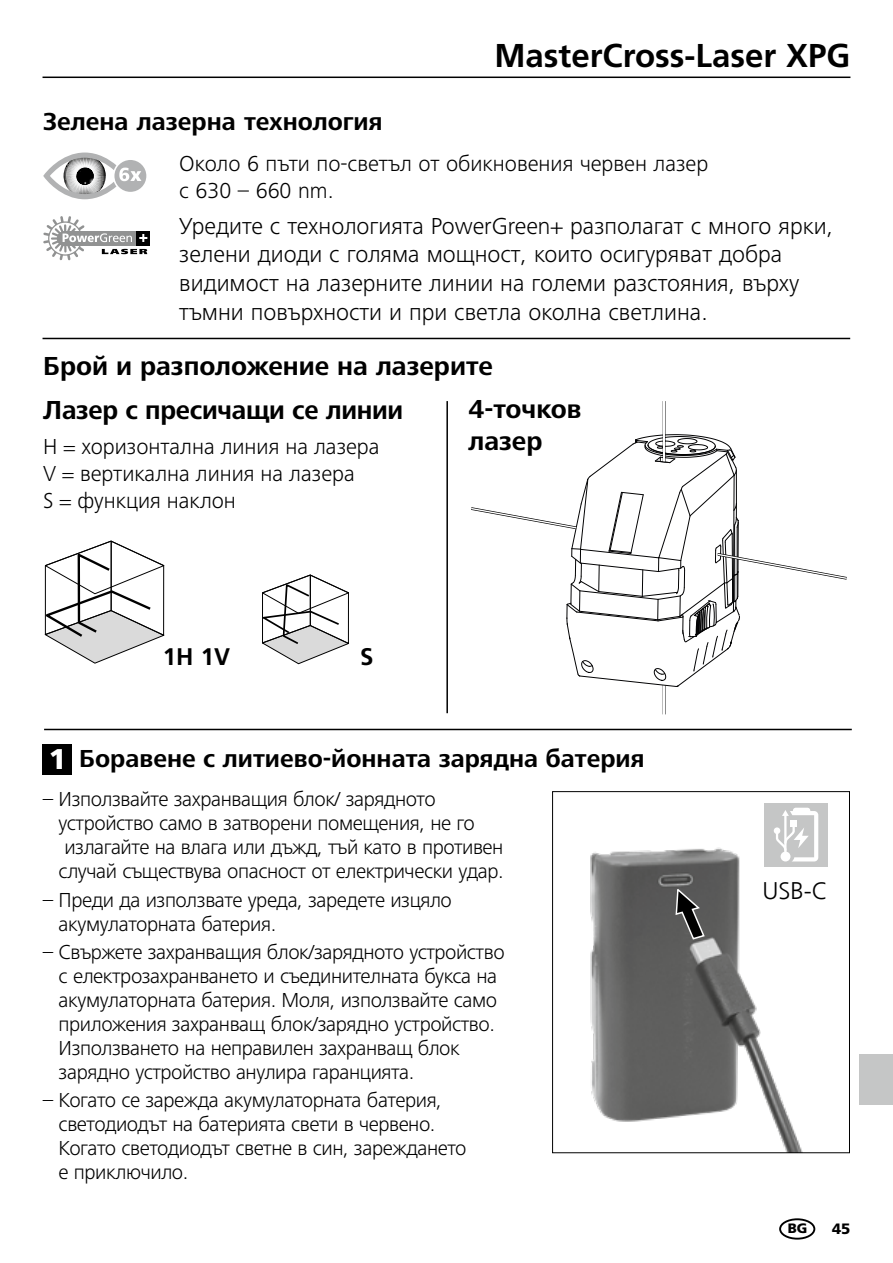
<style>
.page{position:relative;width:893px;height:1263px;background:#fff}
.page>*{position:absolute;margin:0;border:0;box-sizing:border-box;transform-origin:0 0}
.t1{font:700 33px "Frutiger LT Com";color:#000}
.t2{font:900 28.5px "Frutiger LT Com";color:#fff}
.t3{font:700 27px/42.9px "Frutiger Next LTW1 G";color:#000}
.t4{font:700 25.5px "Frutiger Next LTW1 G";color:#000}
.t5{font:300 24px/28.8px "Frutiger Next LTW1 G";color:#000}
.t6{font:300 24px "Frutiger LT Com";color:#000}
.t7{font:700 24px "Frutiger LT Com";color:#000}
.t8{font:300 22.5px/27px "Frutiger Next LTW1 G";color:#000}
.t9{font:300 21px/24px "Frutiger Next LTW1 G";letter-spacing:-.02em;color:#000}
.t10{font:900 15px "Frutiger LT Com";color:#000}
.t11{font:900 13.5px "Frutiger LT Com";color:#000}
</style>
<div class="page">
<hr style="left:43px;top:77px;width:807px;height:1px;background:#000">
<svg style="left:471px;top:434px;width:376px;height:253px"></svg>
<hr style="left:43px;top:338px;width:807px;height:1px;background:#000">
<hr style="left:44px;top:729px;width:808px;height:1px;background:#000">
<div style="left:43px;top:744px;width:29px;height:31px;background:#000"></div>
<img style="left:590px;top:847px;width:223px;height:304px">
<div style="left:552px;top:791px;width:298px;height:362px;border:1px solid #000"></div>
<svg style="left:659px;top:887px;width:59px;height:59px;background:#5b5b5a"></svg>
<div style="left:764px;top:803px;width:64px;height:63px;background:#c5c6c6"></div>
<div style="left:774px;top:827px;width:6px;height:7px;background:#fff;border-radius:50%"></div>
<svg style="left:775px;top:808px;width:43px;height:53px"></svg>
<hr style="left:446px;top:401px;width:2px;height:312px;background:#000">
<svg style="left:44px;top:540px;width:121px;height:124px"></svg>
<svg style="left:262px;top:574px;width:87px;height:90px"></svg>
<div style="left:779px;top:1218px;width:36px;height:21px;border:2px solid #000;border-radius:50%"></div>
<svg style="left:43px;top:216px;width:107px;height:44px"></svg>
<div style="left:114px;top:160px;width:32px;height:32px;background:#b1b2b3;border-radius:50%"></div>
<svg style="left:43px;top:153px;width:98px;height:46px"></svg>
<div style="left:859px;top:1054px;width:34px;height:50px;background:#c5c6c6"></div>
<p class="t4" style="left:43px;top:107px;width:341px">Зелена лазерна технология</p>
<h1 class="t1" style="left:494px;top:36px;width:358px">MasterCross-Laser XPG</h1>
<p class="t8" style="left:179px;top:150px;width:530px">Около 6 пъти по-светъл от обикновения червен лазер с 630 – 660 nm.</p>
<p class="t5" style="left:179px;top:211px;width:655px">Уредите с технологията PowerGreen+ разполагат с много ярки, зелени диоди с голяма мощност, които осигуряват добра видимост на лазерните линии на големи разстояния, върху тъмни повърхности и при светла околна светлина.</p>
<p class="t3" style="left:468px;top:345px;width:115px;text-indent:-425px">Брой и разположение на лазерите<br>4-точков</p>
<p class="t3" style="left:468px;top:421px;width:76px">лазер</p>
<p class="t3" style="left:43px;top:389px;width:362px">Лазер с пресичащи се линии</p>
<p class="t8" style="left:43px;top:433px;width:338px">H = хоризонтална линия на лазера<br>V = вертикална линия на лазера<br>S = функция наклон</p>
<p class="t7" style="left:163px;top:643px;width:69px">1H 1V</p>
<p class="t7" style="left:360px;top:643px;width:15px">S</p>
<h2 class="t2" style="left:49px;top:742px;width:19px">1</h2>
<p class="t4" style="left:79px;top:743px;width:567px">Боравене с литиево-йонната зарядна батерия</p>
<p class="t9" style="left:59px;top:787px;width:447px;text-indent:-16px">– Използвайте захранващия блок/ зарядното устройство само в затворени помещения, не го излагайте на влага или дъжд, тъй като в противен случай съществува опасност от електрически удар.</p>
<p class="t9" style="left:59px;top:888px;width:395px;text-indent:-16px">– Преди да използвате уреда, заредете изцяло акумулаторната батерия.</p>
<p class="t9" style="left:59px;top:940px;width:448px;text-indent:-16px">– Свържете захранващия блок/зарядното устройство с електрозахранването и съединителната букса на акумулаторната батерия. Моля, използвайте само приложения захранващ блок/зарядно устройство.<br>Използването на неправилен захранващ блок зарядно устройство анулира гаранцията.</p>
<p class="t9" style="left:59px;top:1088px;width:409px;text-indent:-16px">– Когато се зарежда акумулаторната батерия, светодиодът на батерията свети в червено.<br>Когато светодиодът светне в син, зареждането е приключило.</p>
<p class="t6" style="left:762px;top:877px;width:67px">USB-C</p>
<p class="t11" style="left:788px;top:1220px;width:21px">BG</p>
<p class="t10" style="left:832px;top:1219px;width:20px">45</p>
</div>
